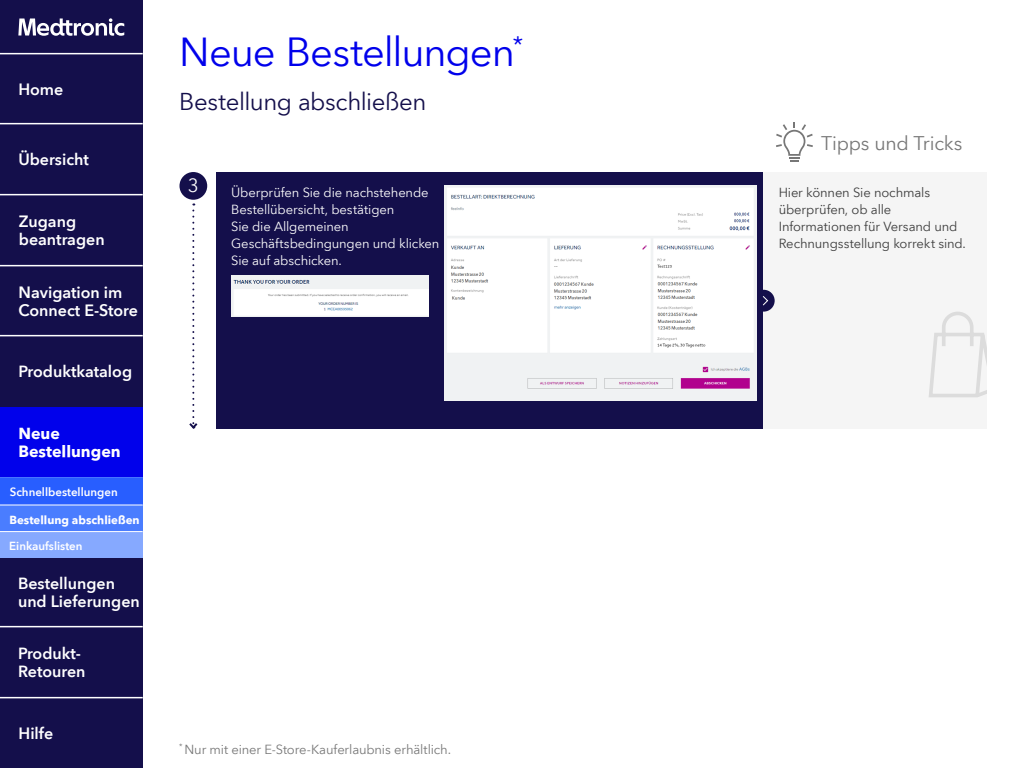
<style>
.page{position:relative;width:1024px;height:768px;background:#fff}
.page>*{position:absolute;margin:0;border:0;box-sizing:border-box;transform-origin:0 0}
.t1{font:40px "Avenir Next World";letter-spacing:-.025em;color:#0101eb}
.t2{font:24px "Avenir Next World";letter-spacing:-.02em;color:#140f4b}
.t3{font:19.45px "Avenir Next World";letter-spacing:-.015em;color:#777}
.t4{font:18.8px "Avenir Next World";color:#fff}
.t5{font:600 16px/18px "Avenir Next World";color:#fff}
.t6{font:700 16px/18px "Avenir Next World";color:#fff}
.t7{font:13px/16.9px "Avenir Next World";letter-spacing:-.01em;color:#fff}
.t8{font:13px/16.9px "Avenir Next World";letter-spacing:-.01em;color:#3c3c3c}
.t9{font:13px "Avenir Next World";letter-spacing:-.01em;color:#777}
.t10{font:600 11.5px "Avenir Next World";color:#fff}
.t11{font:700 11.5px "Avenir Next World";color:#fff}
</style>
<div class="page">
<div style="left:0;top:0;width:143px;height:768px;background:#140f4b"></div>
<hr style="left:0;top:53px;width:143px;height:1px;background:#fff">
<hr style="left:0;top:123px;width:143px;height:1px;background:#fff">
<svg style="left:18px;top:18px;width:106px;height:18px"></svg>
<hr style="left:0;top:194px;width:143px;height:1px;background:#fff">
<hr style="left:0;top:265px;width:143px;height:1px;background:#fff">
<hr style="left:0;top:335px;width:143px;height:1px;background:#fff">
<hr style="left:0;top:626px;width:143px;height:1px;background:#fff">
<hr style="left:0;top:697px;width:143px;height:1px;background:#fff">
<div style="left:0;top:476px;width:143px;height:30px;background:#285eff"></div>
<div style="left:0;top:506px;width:143px;height:26px;background:#4a7dff"></div>
<div style="left:0;top:532px;width:143px;height:26px;background:#86a9ff"></div>
<hr style="left:0;top:531px;width:143px;height:1px;background:#fff">
<hr style="left:0;top:504px;width:143px;height:2px;background:#fff">
<hr style="left:0;top:476px;width:143px;height:1px;background:#fff">
<div style="left:0;top:407px;width:142px;height:70px;background:#0101eb"></div>
<div style="left:216px;top:172px;width:548px;height:257px;background:#140f4b"></div>
<div style="left:764px;top:172px;width:223px;height:257px;background:#f5f5f5"></div>
<div style="left:179px;top:172px;width:28px;height:28px;background:#140f4b;border-radius:50%"></div>
<svg style="left:189px;top:204px;width:9px;height:225px"></svg>
<div style="left:753px;top:290px;width:22px;height:22px;background:#140f4b;border-radius:50%"></div>
<svg style="left:762px;top:296px;width:6px;height:10px"></svg>
<img style="left:231px;top:275px;width:198px;height:42px">
<svg style="left:929px;top:312px;width:58px;height:85px"></svg>
<svg style="left:776px;top:122px;width:37px;height:40px"></svg>
<img style="left:444px;top:185px;width:312px;height:215px">
<p class="t5" style="left:18px;top:81px;width:47px">Home</p>
<p class="t5" style="left:18px;top:151px;width:72px">Übersicht</p>
<p class="t5" style="left:19px;top:213px;width:87px">Zugang beantragen</p>
<p class="t5" style="left:19px;top:284px;width:121px">Navigation im<br>Connect E-Store</p>
<p class="t5" style="left:19px;top:363px;width:115px">Produktkatalog</p>
<p class="t6" style="left:18px;top:425px;width:104px">Neue<br>Bestellungen</p>
<p class="t10" style="left:10px;top:485px;width:110px">Schnellbestellungen</p>
<p class="t11" style="left:9px;top:513px;width:132px">Bestellung abschließen</p>
<p class="t10" style="left:9px;top:539px;width:75px">Einkaufslisten</p>
<p class="t5" style="left:18px;top:575px;width:123px">Bestellungen und Lieferungen</p>
<p class="t5" style="left:18px;top:645px;width:69px">Produkt-<br>Retouren</p>
<p class="t5" style="left:19px;top:725px;width:36px">Hilfe</p>
<h1 class="t1" style="left:179px;top:20px;width:345px">Neue Bestellungen<sup>*</sup></h1>
<h2 class="t2" style="left:179px;top:82px;width:249px">Bestellung abschließen</h2>
<h3 class="t3" style="left:821px;top:127px;width:143px">Tipps und Tricks</h3>
<h3 class="t4" style="left:188px;top:170px;width:12px">3</h3>
<p class="t7" style="left:231px;top:184px;width:210px">Überprüfen Sie die nachstehende<br>Bestellübersicht, bestätigen<br>Sie die Allgemeinen<br>Geschäftsbedingungen und klicken<br>Sie auf abschicken.</p>
<p class="t8" style="left:779px;top:184px;width:189px">Hier können Sie nochmals überprüfen, ob alle<br>Informationen für Versand und<br>Rechnungsstellung korrekt sind.</p>
<p class="t9" style="left:179px;top:739px;width:273px"><sup>*</sup> Nur mit einer E-Store-Kauferlaubnis erhältlich.</p>
</div>
